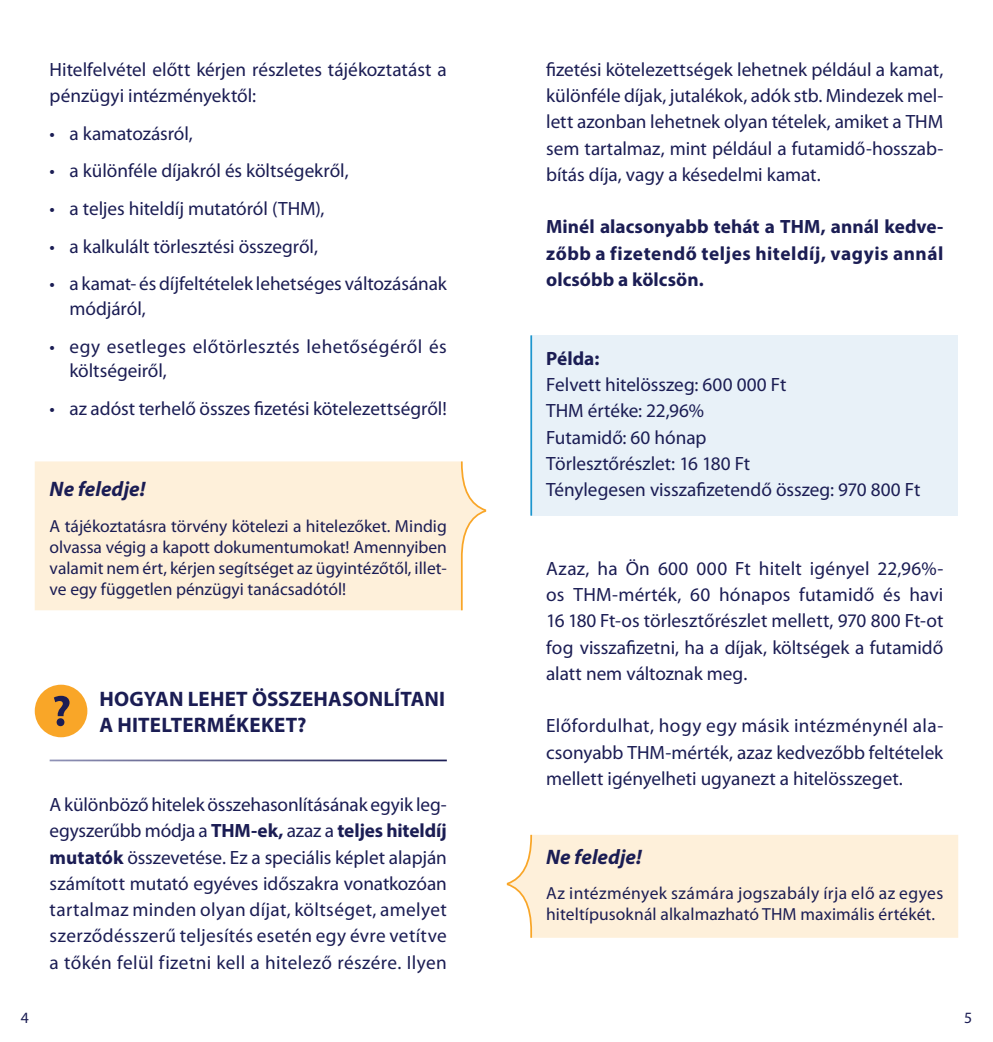
<style>
.page{position:relative;width:993px;height:1042px;background:#fff}
.page>*{position:absolute;margin:0;border:0;box-sizing:border-box;transform-origin:0 0}
.t1{font:700 21px/26.2px "Myriad Pro";letter-spacing:.01em;color:#1b1d54}
.t2{font:italic 700 21px "Myriad Pro";color:#1b1d54}
.t3{font:19.25px/26.2px "Myriad Pro";color:#1b1d54;text-align:justify}
.t4{font:700 19.25px/26.2px "Myriad Pro";letter-spacing:.025em;color:#1b1d54;text-align:justify}
.t5{font:19.25px/24.5px "Myriad Pro";letter-spacing:.02em;color:#1b1d54}
.t6{font:17.5px/21px "Myriad Pro";letter-spacing:.005em;color:#1b1d54;text-align:justify}
.t7{font:15.75px "Myriad Pro";color:#1b1d54}
.s1{font-weight:700}
</style>
<div class="page">
<div style="left:532px;top:835px;width:425px;height:103px;background:#fef0da"></div>
<svg style="left:506px;top:834px;width:26px;height:104px"></svg>
<div style="left:35px;top:461px;width:425px;height:149px;background:#fef0da"></div>
<svg style="left:460px;top:461px;width:27px;height:150px"></svg>
<div style="left:35px;top:685px;width:52px;height:52px;background:#f9a628;border-radius:50%"></div>
<svg style="left:54px;top:696px;width:15px;height:30px"></svg>
<div style="left:531px;top:335px;width:426px;height:181px;background:#e8f1f8"></div>
<hr style="left:530px;top:335px;width:2px;height:181px;background:#1e96ce">
<p class="t3" style="left:50px;top:57px;width:398px">Hitelfelvétel előtt kérjen részletes tájékoztatást a pénzügyi intézményektől:</p>
<p class="t3" style="left:50px;top:121px;width:145px">• a kamatozásról,</p>
<p class="t3" style="left:50px;top:158px;width:300px">• a különféle díjakról és költségekről,</p>
<p class="t3" style="left:50px;top:196px;width:276px">• a teljes hiteldíj mutatóról (THM),</p>
<p class="t3" style="left:50px;top:233px;width:270px">• a kalkulált törlesztési összegről,</p>
<p class="t3" style="left:69px;top:272px;width:379px;line-height:24.5px;text-indent:-20px">• a kamat- és díjfeltételek lehetséges változásának módjáról,</p>
<p class="t5" style="left:69px;top:334px;width:378px;text-indent:-20px">• egy esetleges előtörlesztés lehetőségéről és költségeiről,</p>
<p class="t3" style="left:50px;top:395px;width:398px">• az adóst terhelő összes fizetési kötelezettségről!</p>
<p class="t2" style="left:50px;top:475px;width:97px">Ne feledje!</p>
<p class="t6" style="left:50px;top:516px;width:398px">A tájékoztatásra törvény kötelezi a hitelezőket. Mindig olvassa végig a kapott dokumentumokat! Amennyiben valamit nem ért, kérjen segítséget az ügyintézőtől, illet&shy;ve egy független pénzügyi tanácsadótól!</p>
<p class="t1" style="left:99px;top:685px;width:347px">HOGYAN LEHET ÖSSZEHASONLÍTANI<br>A HITELTERMÉKEKET?</p>
<p class="t3" style="left:50px;top:792px;width:398px">A különböző hitelek összehasonlításának egyik leg&shy;egyszerűbb módja a <span class="s1">THM-ek,</span> azaz a <span class="s1">teljes hiteldíj mutatók</span> összevetése. Ez a speciális képlet alapján számított mutató egyéves időszakra vonatkozóan tartalmaz minden olyan díjat, költséget, amelyet szerződésszerű teljesítés esetén egy évre vetítve a tőkén felül fizetni kell a hitelező részére. Ilyen</p>
<p class="t3" style="left:546px;top:57px;width:398px">fizetési kötelezettségek lehetnek például a kamat, különféle díjak, jutalékok, adók stb. Mindezek mel&shy;lett azonban lehetnek olyan tételek, amiket a THM sem tartalmaz, mint például a futamidő-hosszab&shy;bítás díja, vagy a késedelmi kamat.</p>
<p class="t4" style="left:546px;top:213px;width:398px">Minél alacsonyabb tehát a THM, annál kedve&shy;zőbb a fizetendő teljes hiteldíj, vagyis annál olcsóbb a kölcsön.</p>
<p class="t4" style="left:546px;top:344px;width:55px">Példa:</p>
<p class="t3" style="left:546px;top:372px;width:375px;text-align:left">Felvett hitelösszeg: 600 000 Ft<br>THM értéke: 22,96%<br>Futamidő: 60 hónap<br>Törlesztőrészlet: 16 180 Ft<br>Ténylegesen visszafizetendő összeg: 970 800 Ft</p>
<p class="t3" style="left:546px;top:555px;width:398px">Azaz, ha Ön 600 000 Ft hitelt igényel 22,96%- os THM-mérték, 60 hónapos futamidő és havi 16 180 Ft-os törlesztőrészlet mellett, 970 800 Ft-ot fog visszafizetni, ha a díjak, költségek a futamidő alatt nem változnak meg.</p>
<p class="t3" style="left:546px;top:713px;width:398px">Előfordulhat, hogy egy másik intézménynél ala&shy;csonyabb THM-mérték, azaz kedvezőbb feltételek mellett igényelheti ugyanezt a hitelösszeget.</p>
<p class="t2" style="left:546px;top:843px;width:97px">Ne feledje!</p>
<p class="t6" style="left:546px;top:883px;width:398px">Az intézmények számára jogszabály írja elő az egyes hiteltípusoknál alkalmazható THM maximális értékét.</p>
<p class="t7" style="left:21px;top:1008px;width:10px">4</p>
<p class="t7" style="left:963px;top:1008px;width:10px">5</p>
</div>
